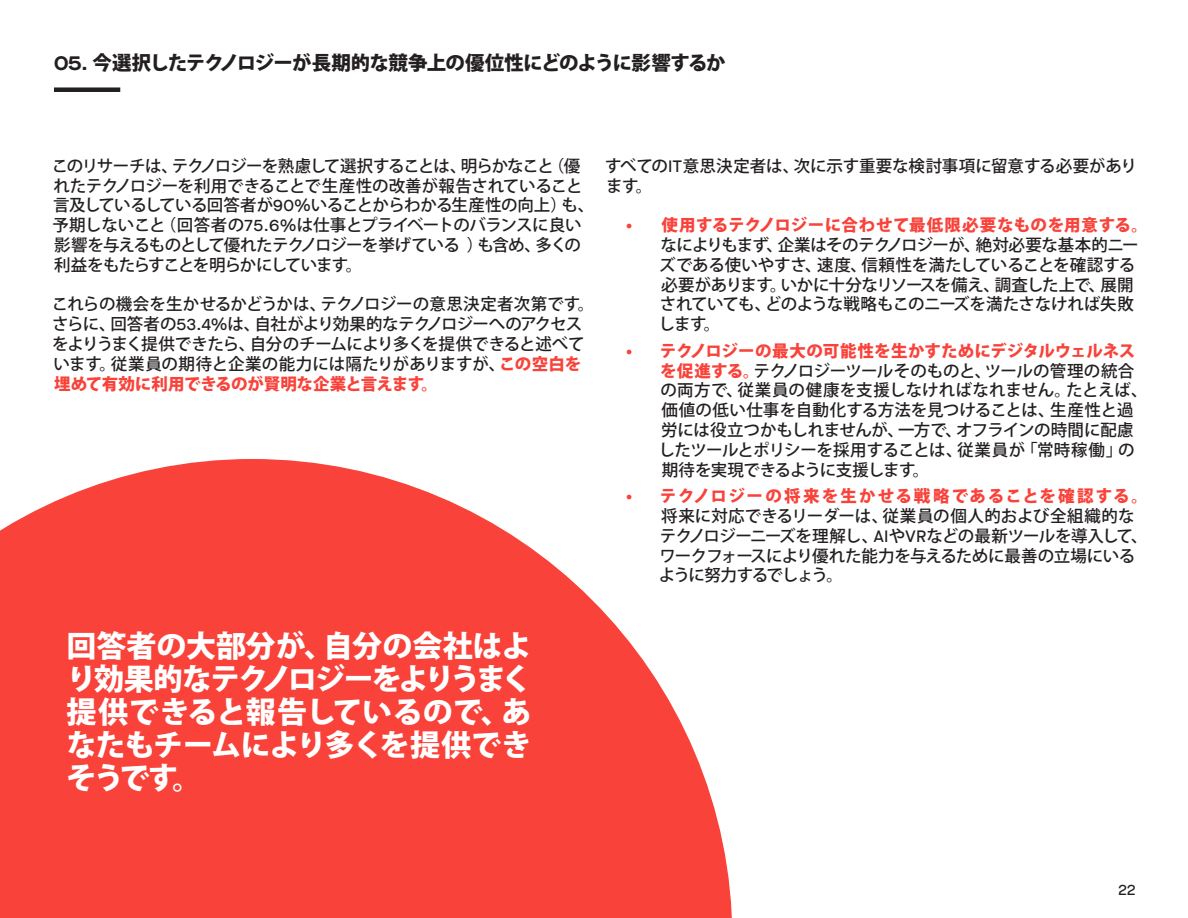
<style>
.page{position:relative;width:1188px;height:918px;background:#fff}
.page>*{position:absolute;margin:0;border:0;box-sizing:border-box;transform-origin:0 0}
.t1{font:800 30px/33px "Koz Go Pro";letter-spacing:-.045em;color:#fff;text-align:justify}
.t2{font:800 19.5px "Koz Go Pro";letter-spacing:-.04em;color:#231f20}
.t3{font:500 16.5px/19.8px "Koz Go Pro";letter-spacing:-.025em;color:#231f20}
.t4{font:500 16.5px/19.8px "Koz Go Pro";letter-spacing:-.005em;color:#231f20}
.t5{font:500 15px "Maison Neue";color:#231f20}
.s1{font-family:"Maison Neue Extended";font-weight:700}
.s2{font-family:"Maison Neue"}
.s3{font-weight:800;color:#f9423a}
</style>
<div class="page">
<div style="left:54px;top:87px;width:66px;height:5px;background:#231f20"></div>
<svg style="left:0;top:459px;width:732px;height:459px;fill:#f9423a"></svg>
<p class="t2" style="left:54px;top:50px;width:673px"><span class="s1">05.</span> 今選択したテクノロジーが長期的な競争上の優位性にどのように影響するか</p>
<p class="t3" style="left:52px;top:157px;width:544px">このリサーチは、テクノロジーを熟慮して選択することは、明らかなこと（優れたテクノロジーを利用できることで生産性の改善が報告されていること言及しているしている回答者が<span class="s2">90%</span>いることからわかる生産性の向上）も、予期しないこと（回答者の<span class="s2">75.6%</span>は仕事とプライベートのバランスに良い影響を与えるものとして優れたテクノロジーを挙げている）も含め、多くの利益をもたらすことを明らかにしています。</p>
<p class="t3" style="left:52px;top:295px;width:544px">これらの機会を生かせるかどうかは、テクノロジーの意思決定者次第です。さらに、回答者の<span class="s2">53.4%</span>は、自社がより効果的なテクノロジーへのアクセスをよりうまく提供できたら、自分のチームにより多くを提供できると述べています。従業員の期待と企業の能力には隔たりがありますが、<span class="s3">この空白を埋めて有効に利用できるのが賢明な企業と言えます。</span></p>
<p class="t1" style="left:66px;top:632px;width:467px">回答者の大部分が、自分の会社はより効果的なテクノロジーをよりうまく提供できると報告しているので、あなたもチームにより多くを提供できそうです。</p>
<p class="t4" style="left:605px;top:157px;width:533px">すべての<span class="s2">IT</span>意思決定者は、次に示す重要な検討事項に留意する必要があります。</p>
<p class="t3" style="left:659px;top:216px;width:491px;text-indent:-32px"><span class="s3">• 使用するテクノロジーに合わせて最低限必要なものを用意する。</span>なによりもまず、企業はそのテクノロジーが、絶対必要な基本的ニーズである使いやすさ、速度、信頼性を満たしていることを確認する必要があります。いかに十分なリソースを備え、調査した上で、展開されていても、どのような戦略もこのニーズを満たさなければ失敗します。</p>
<p class="t3" style="left:659px;top:342px;width:491px;text-indent:-32px"><span class="s3">• テクノロジーの最大の可能性を生かすためにデジタルウェルネスを促進する。</span>テクノロジーツールそのものと、ツールの管理の統合の両方で、従業員の健康を支援しなければなれません。たとえば、価値の低い仕事を自動化する方法を見つけることは、生産性と過労には役立つかもしれませんが、一方で、オフラインの時間に配慮したツールとポリシーを採用することは、従業員が「常時稼働」の期待を実現できるように支援します。</p>
<p class="t3" style="left:659px;top:487px;width:491px;text-indent:-33px"><span class="s3">• テクノロジーの将来を生かせる戦略であることを確認する。</span>将来に対応できるリーダーは、従業員の個人的および全組織的なテクノロジーニーズを理解し、<span class="s2">AI</span>や<span class="s2">VR</span>などの最新ツールを導入して、ワークフォースにより優れた能力を与えるために最善の立場にいるように努力するでしょう。</p>
<p class="t5" style="left:1118px;top:880px;width:19px">22</p>
</div>
